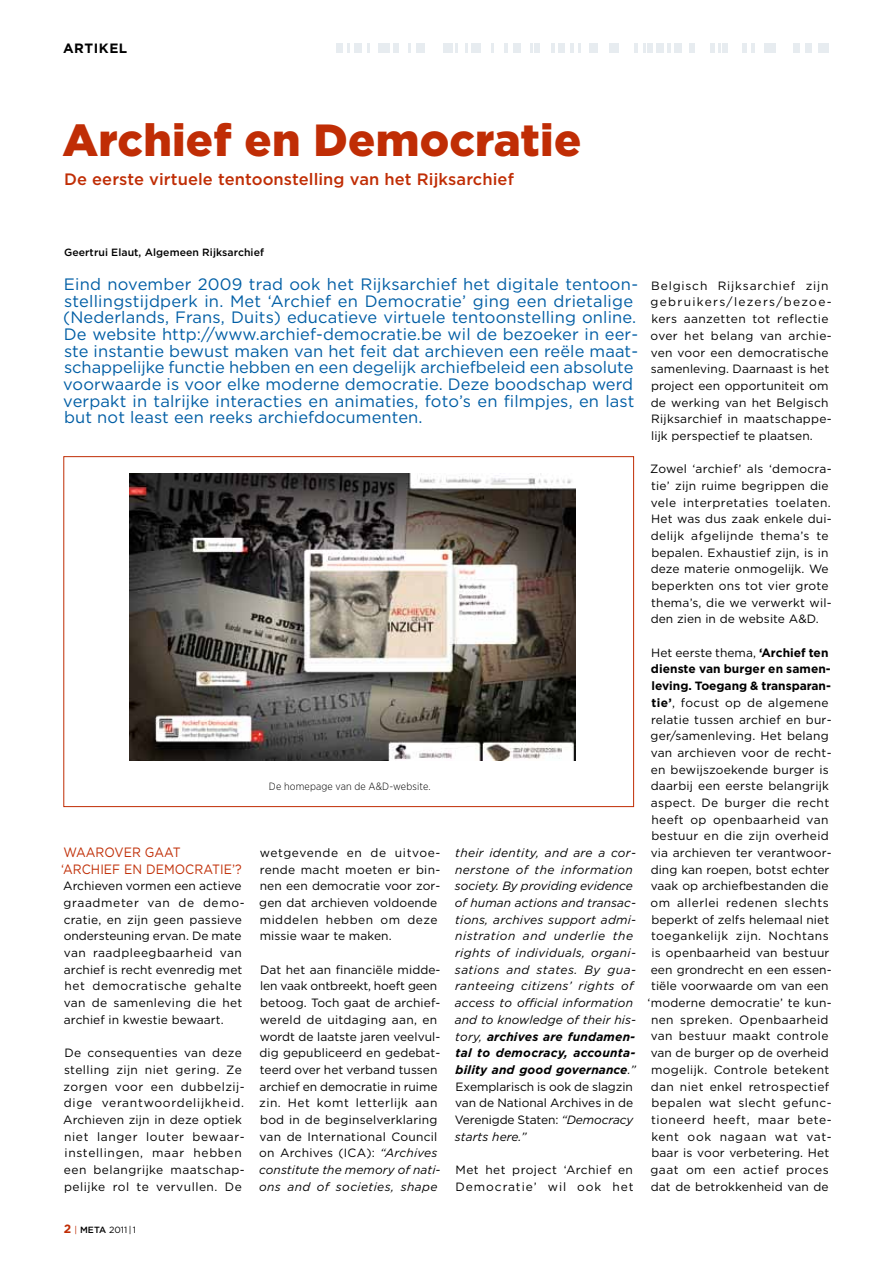
<style>
.page{position:relative;width:893px;height:1263px;background:#fff}
.page>*{position:absolute;margin:0;border:0;box-sizing:border-box;transform-origin:0 0}
.t1{font:900 45px "Gotham";letter-spacing:.005em;color:#c02d05}
.t2{font:16.5px/16.6px "Gotham";letter-spacing:.005em;color:#005ea5}
.t3{font:500 16.5px "Gotham";letter-spacing:.005em;color:#c02d05}
.t4{font:13.5px/16.6px "Gotham";letter-spacing:.005em;color:#c02d05;scale:.91 1}
.t5{font:700 13.5px "Gotham";letter-spacing:.04em;color:#000}
.t6{font:12px/16.6px "Gotham";letter-spacing:.02em;color:#000}
.t7{font:italic 12px/16.6px "Gotham";letter-spacing:.02em;color:#000}
.t8{font:500 10.5px "Gotham";letter-spacing:.005em;color:#000}
.t9{font:300 10.5px "Gotham Narrow";letter-spacing:.01em;color:#000}
.t10{font:9px "Gotham";color:#000}
.s1{font-style:normal}
.s2{font-weight:700}
.s3{font-weight:700;font-size:12px;color:#c02d05}
.s4{color:#c02d05}
.s5{font-weight:500}
</style>
<div class="page">
<svg style="left:743px;top:44px;width:12px;height:9px"></svg>
<div style="left:805px;top:44px;width:6px;height:9px;background:#e7ecf0"></div>
<div style="left:763px;top:44px;width:12px;height:9px;background:#e7ecf0"></div>
<div style="left:818px;top:44px;width:11px;height:9px;background:#e7ecf0"></div>
<div style="left:793px;top:44px;width:6px;height:9px;background:#e7ecf0"></div>
<svg style="left:465px;top:44px;width:3px;height:9px"></svg>
<svg style="left:367px;top:44px;width:2px;height:9px"></svg>
<div style="left:656px;top:44px;width:7px;height:9px;background:#e7ecf0"></div>
<svg style="left:408px;top:44px;width:3px;height:9px"></svg>
<svg style="left:570px;top:44px;width:11px;height:9px"></svg>
<div style="left:674px;top:44px;width:8px;height:9px;background:#e7ecf0"></div>
<svg style="left:667px;top:44px;width:4px;height:9px"></svg>
<div style="left:336px;top:44px;width:6px;height:9px;background:#e7ecf0"></div>
<svg style="left:504px;top:44px;width:4px;height:9px"></svg>
<svg style="left:347px;top:44px;width:3px;height:9px"></svg>
<div style="left:513px;top:44px;width:8px;height:9px;background:#e7ecf0"></div>
<div style="left:354px;top:44px;width:7px;height:9px;background:#e7ecf0"></div>
<div style="left:558px;top:44px;width:7px;height:9px;background:#e7ecf0"></div>
<div style="left:648px;top:44px;width:5px;height:9px;background:#e7ecf0"></div>
<div style="left:416px;top:44px;width:9px;height:9px;background:#e7ecf0"></div>
<div style="left:589px;top:44px;width:9px;height:9px;background:#e7ecf0"></div>
<div style="left:689px;top:44px;width:5px;height:9px;background:#e7ecf0"></div>
<div style="left:471px;top:44px;width:10px;height:9px;background:#e7ecf0"></div>
<div style="left:610px;top:44px;width:9px;height:9px;background:#e7ecf0"></div>
<div style="left:723px;top:44px;width:5px;height:9px;background:#e7ecf0"></div>
<svg style="left:718px;top:44px;width:3px;height:9px"></svg>
<div style="left:710px;top:44px;width:5px;height:9px;background:#e7ecf0"></div>
<div style="left:535px;top:44px;width:5px;height:9px;background:#e7ecf0"></div>
<div style="left:378px;top:44px;width:12px;height:9px;background:#e7ecf0"></div>
<div style="left:443px;top:44px;width:9px;height:9px;background:#e7ecf0"></div>
<svg style="left:491px;top:44px;width:2px;height:9px"></svg>
<svg style="left:551px;top:44px;width:4px;height:9px"></svg>
<svg style="left:635px;top:44px;width:11px;height:9px"></svg>
<svg style="left:530px;top:44px;width:3px;height:9px"></svg>
<div style="left:394px;top:44px;width:5px;height:9px;background:#e7ecf0"></div>
<svg style="left:456px;top:44px;width:2px;height:9px"></svg>
<img style="left:130px;top:473px;width:446px;height:287px">
<p class="t5" style="left:63px;top:40px;width:66px">artikel</p>
<h1 class="t1" style="left:62px;top:109px;width:520px">Archief en Democratie</h1>
<h2 class="t3" style="left:64px;top:168px;width:451px">De eerste virtuele tentoonstelling van het Rijksarchief</h2>
<p class="t8" style="left:64px;top:246px;width:201px">Geertrui Elaut, Algemeen Rijksarchief</p>
<p class="t2" style="left:63px;top:275px;width:576px">Eind november 2009 trad ook het Rijksarchief het digitale tentoon&shy;stellingstijdperk in. Met ‘Archief en Democratie’ ging een drietalige (Nederlands, Frans, Duits) educatieve virtuele tentoonstelling online.<br>De website http://www.archief-democratie.be wil de bezoeker in eer&shy;ste instantie bewust maken van het feit dat archieven een reële maat&shy;schappelijke functie hebben en een degelijk archiefbeleid een absolute voorwaarde is voor elke moderne democratie. Deze boodschap werd verpakt in talrijke interacties en animaties, foto’s en filmpjes, en last but not least een reeks archiefdocumenten.</p>
<p class="t9" style="left:269px;top:780px;width:163px">De homepage van de A&amp;D-website.</p>
<p class="t4" style="left:61px;top:844px;width:200px">Waarover gaat<br>‘Archief en Democratie’?</p>
<p class="t6" style="left:63px;top:877px;width:183px">Archieven vormen een actieve graadmeter van de demo&shy;cratie, en zijn geen passieve ondersteuning ervan. De mate van raadpleegbaarheid van archief is recht evenredig met het democratische gehalte van de samenleving die het archief in kwestie bewaart.</p>
<p class="t6" style="left:63px;top:1044px;width:183px">De consequenties van deze stelling zijn niet gering. Ze zorgen voor een dubbelzij&shy;dige verantwoordelijkheid.<br>Archieven zijn in deze optiek niet langer louter bewaar&shy;instellingen, maar hebben een belangrijke maatschap&shy;pelijke rol te vervullen. De</p>
<p class="t6" style="left:259px;top:844px;width:183px">wetgevende en de uitvoe&shy;rende macht moeten er bin&shy;nen een democratie voor zor&shy;gen dat archieven voldoende middelen hebben om deze missie waar te maken.</p>
<p class="t6" style="left:259px;top:961px;width:183px">Dat het aan financiële midde&shy;len vaak ontbreekt, hoeft geen betoog. Toch gaat de archief&shy;wereld de uitdaging aan, en wordt de laatste jaren veelvul&shy;dig gepubliceerd en gedebat&shy;teerd over het verband tussen archief en democratie in ruime zin. Het komt letterlijk aan bod in de beginselverklaring van de I nternational Council on Archives (ICA</p>
<p class="t7" style="left:259px;top:1144px;width:183px;text-indent:107px"><span class="s1">):</span> “Archives constitute the memory of nati&shy;ons and of societies, shape</p>
<p class="t7" style="left:455px;top:844px;width:183px">their identity, and are a cor&shy;nerstone of the information society. By providing evidence of human actions and transac&shy;tions, archives support admi&shy;nistration and underlie the rights of individuals, organi&shy;sations and states. By gua&shy;ranteeing citizens’ rights of access to official information and to knowledge of their his&shy;tory, <span class="s2">archives are fundamen&shy;tal to democracy, accounta&shy;bility and good governance</span>.”<br><span class="s1">Exemplarisch is ook de slagzin van de National Archives in de<br>Verenigde Staten:</span> “Democracy starts here.”</p>
<p class="t6" style="left:456px;top:1161px;width:179px">M et het project ‘Archief en<br>Democratie’ wil ook het</p>
<p class="t6" style="left:650px;top:277px;width:183px">Belgisch Rijksarchief zijn gebruikers/lezers/bezoe&shy;kers aanzetten tot reflectie over het belang van archie&shy;ven voor een democratische samenleving. Daarnaast is het project een opportuniteit om de werking van het Belgisch<br>Rijksarchief in maatschappe&shy;lijk perspectief te plaatsen.</p>
<p class="t6" style="left:650px;top:460px;width:183px">Zowel ‘archief’ als ‘democra&shy;tie’ zijn ruime begrippen die vele interpretaties toelaten.<br>Het was dus zaak enkele dui&shy;delijk afgelijnde thema’s te bepalen. Exhaustief zijn, is in deze materie onmogelijk. We beperkten ons tot vier grote thema’s, die we verwerkt wil&shy;den zien in de website A&amp;D.</p>
<p class="t6" style="left:648px;top:644px;width:186px;text-align:center">H et eerste thema, <span class="s2">‘Archief ten dienste van burger en samen&shy;leving. Toegang &amp; transparan&shy;tie’</span>, focust op de algemene relatie tussen archief en bur&shy;ger/samenleving. Het belang van archieven voor de recht&shy;en bewijszoekende burger is daarbij een eerste belangrijk aspect. De burger die recht heeft op openbaarheid van bestuur en die zijn overheid via archieven ter verantwoor&shy;ding kan roepen, botst echter vaak op archiefbestanden die om allerlei redenen slechts beperkt of zelfs helemaal niet toegankelijk zijn. Nochtans is openbaarheid van bestuur een grondrecht en een essen&shy;tiële voorwaarde om van een ‘moderne democratie’ te kun&shy;nen spreken. Openbaarheid van bestuur maakt controle van de burger op de overheid mogelijk. Controle betekent dan niet enkel retrospectief bepalen wat slecht gefunc&shy;tioneerd heeft, maar bete&shy;kent ook nagaan wat vat&shy;baar is voor verbetering. H et gaat om een actief proces dat de betrokkenheid van de</p>
<p class="t10" style="left:64px;top:1224px;width:74px"><span class="s3">2</span> <span class="s4">|</span> <span class="s5">META</span> 2011 | 1</p>
</div>
